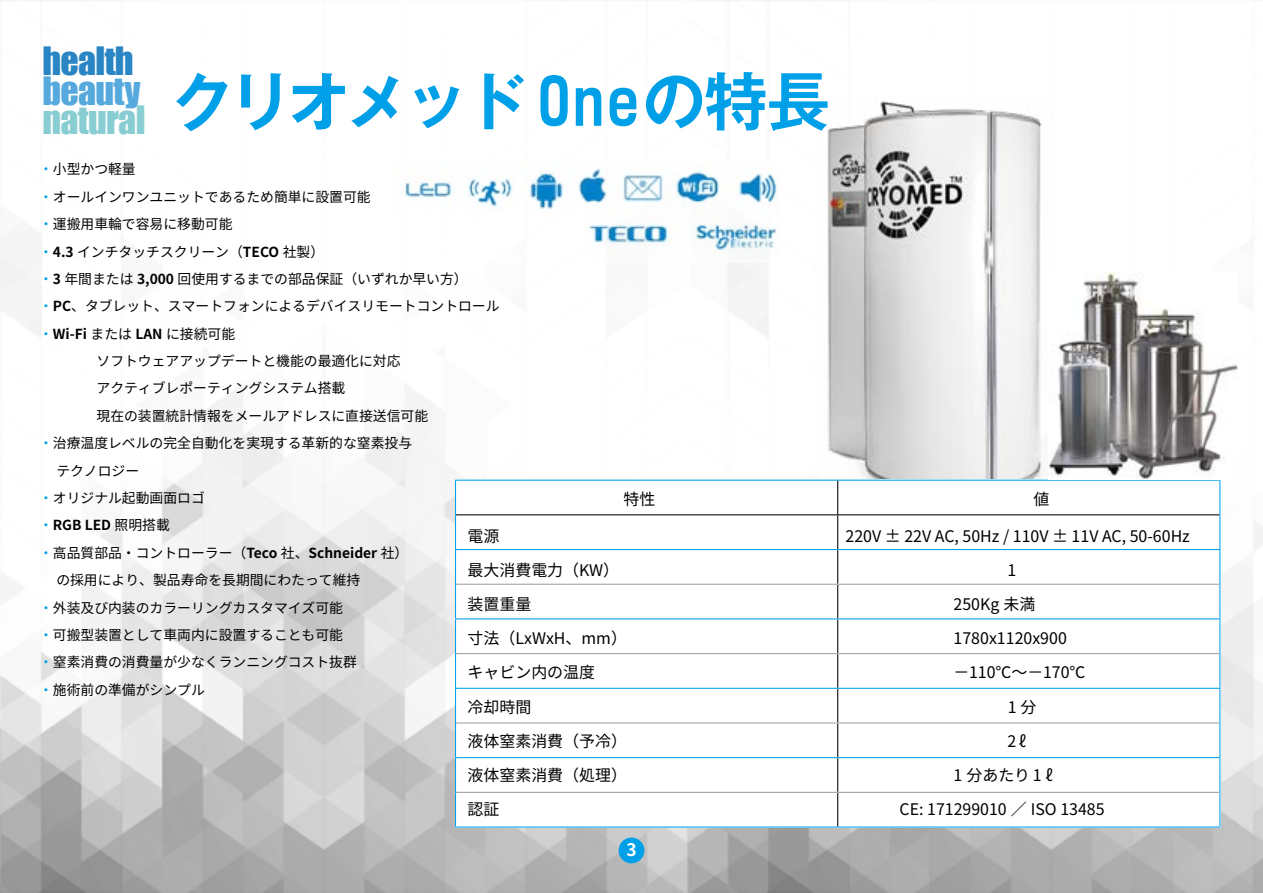
<style>
.page{position:relative;width:1263px;height:893px;background:#fff}
.page>*{position:absolute;margin:0;border:0;box-sizing:border-box;transform-origin:0 0}
.t1{font:700 63.75px "Gothic MB101 Pro De";letter-spacing:-.08em;color:#00a0e9}
.t2{font:35.85px "Impact";letter-spacing:-.02em;color:#88cdd1}
.t3{font:35.85px "Impact";letter-spacing:-.02em;color:#2985c3}
.t4{font:35.85px "Impact";letter-spacing:-.02em;color:#55a9dd}
.t5{font:700 17.25px "Noto Sans CJ Kjp";color:#fff}
.t6{font:15.9px "Noto Sans CJ Kjp";color:#000}
.t7{font:13.8px "Noto Sans CJ Kjp";color:#000}
.t8{font:700 13.8px "Noto Sans CJ Kjp";color:#000}
.s1{color:#00a0e9}
.s2{font-family:"Shin Go Pro De"}
.s3{font-weight:700}
.s4{font-weight:400;color:#00a0e9}
.s5{font-weight:400}
</style>
<div class="page">
<img style="left:0;top:0;width:1263px;height:893px">
<div style="left:619px;top:837px;width:25px;height:26px;background:#00a0e9;border-radius:50%"></div>
<img style="left:815px;top:96px;width:241px;height:384px">
<img style="left:395px;top:162px;width:392px;height:101px">
<div style="left:455px;top:480px;width:765px;height:348px;background:#fff"></div>
<hr style="left:455px;top:480px;width:383px;height:1px;background:#00a0e9">
<hr style="left:455px;top:481px;width:1px;height:34px;background:#00a0e9">
<hr style="left:838px;top:480px;width:382px;height:1px;background:#00a0e9">
<hr style="left:1219px;top:481px;width:1px;height:34px;background:#00a0e9">
<hr style="left:455px;top:515px;width:1px;height:34px;background:#00a0e9">
<hr style="left:1219px;top:515px;width:1px;height:34px;background:#00a0e9">
<hr style="left:455px;top:550px;width:1px;height:34px;background:#00a0e9">
<hr style="left:1219px;top:550px;width:1px;height:34px;background:#00a0e9">
<hr style="left:455px;top:584px;width:1px;height:34px;background:#00a0e9">
<hr style="left:1219px;top:584px;width:1px;height:34px;background:#00a0e9">
<hr style="left:455px;top:619px;width:1px;height:35px;background:#00a0e9">
<hr style="left:1219px;top:619px;width:1px;height:35px;background:#00a0e9">
<hr style="left:455px;top:654px;width:1px;height:34px;background:#00a0e9">
<hr style="left:1219px;top:654px;width:1px;height:34px;background:#00a0e9">
<hr style="left:455px;top:689px;width:1px;height:34px;background:#00a0e9">
<hr style="left:1219px;top:689px;width:1px;height:34px;background:#00a0e9">
<hr style="left:455px;top:723px;width:1px;height:34px;background:#00a0e9">
<hr style="left:1219px;top:723px;width:1px;height:34px;background:#00a0e9">
<hr style="left:455px;top:758px;width:1px;height:34px;background:#00a0e9">
<hr style="left:1219px;top:758px;width:1px;height:34px;background:#00a0e9">
<hr style="left:455px;top:792px;width:1px;height:34px;background:#00a0e9">
<hr style="left:1219px;top:792px;width:1px;height:34px;background:#00a0e9">
<hr style="left:455px;top:826px;width:383px;height:1px;background:#00a0e9">
<hr style="left:838px;top:826px;width:382px;height:1px;background:#00a0e9">
<hr style="left:837px;top:481px;width:1px;height:33px;background:#000">
<hr style="left:456px;top:514px;width:382px;height:1px;background:#000">
<hr style="left:838px;top:514px;width:381px;height:1px;background:#000">
<hr style="left:837px;top:515px;width:1px;height:34px;background:#000">
<hr style="left:837px;top:550px;width:1px;height:34px;background:#000">
<hr style="left:837px;top:585px;width:1px;height:33px;background:#000">
<hr style="left:837px;top:619px;width:1px;height:34px;background:#000">
<hr style="left:837px;top:654px;width:1px;height:34px;background:#000">
<hr style="left:837px;top:689px;width:1px;height:33px;background:#000">
<hr style="left:837px;top:723px;width:1px;height:34px;background:#000">
<hr style="left:837px;top:758px;width:1px;height:34px;background:#000">
<hr style="left:837px;top:793px;width:1px;height:33px;background:#000">
<hr style="left:455px;top:549px;width:383px;height:1px;background:#00a0e9">
<hr style="left:838px;top:549px;width:382px;height:1px;background:#00a0e9">
<hr style="left:455px;top:618px;width:383px;height:1px;background:#00a0e9">
<hr style="left:838px;top:618px;width:382px;height:1px;background:#00a0e9">
<hr style="left:455px;top:688px;width:383px;height:1px;background:#00a0e9">
<hr style="left:838px;top:688px;width:382px;height:1px;background:#00a0e9">
<hr style="left:455px;top:757px;width:383px;height:1px;background:#00a0e9">
<hr style="left:838px;top:757px;width:382px;height:1px;background:#00a0e9">
<hr style="left:456px;top:584px;width:382px;height:1px;background:#9fa0a0">
<hr style="left:838px;top:584px;width:381px;height:1px;background:#9fa0a0">
<hr style="left:456px;top:653px;width:382px;height:1px;background:#9fa0a0">
<hr style="left:838px;top:653px;width:381px;height:1px;background:#9fa0a0">
<hr style="left:456px;top:722px;width:382px;height:1px;background:#9fa0a0">
<hr style="left:838px;top:722px;width:381px;height:1px;background:#9fa0a0">
<hr style="left:456px;top:792px;width:382px;height:1px;background:#9fa0a0">
<hr style="left:838px;top:792px;width:381px;height:1px;background:#9fa0a0">
<img style="left:1048px;top:273px;width:189px;height:207px">
<h2 class="t3" style="left:43px;top:33px;width:93px">health</h2>
<h2 class="t4" style="left:43px;top:63px;width:99px">beauty</h2>
<h2 class="t2" style="left:43px;top:93px;width:104px">natural</h2>
<p class="t7" style="left:39px;top:162px;width:98px"><span class="s1">・</span>小型かつ軽量</p>
<h1 class="t1" style="left:170px;top:49px;width:662px">クリオメッド <span class="s2">One</span>の特長</h1>
<p class="t7" style="left:39px;top:189px;width:333px"><span class="s1">・</span>オールインワンユニットであるため簡単に設置可能</p>
<p class="t7" style="left:39px;top:216px;width:195px"><span class="s1">・</span>運搬用車輪で容易に移動可能</p>
<p class="t7" style="left:39px;top:244px;width:287px"><span class="s1">・</span><span class="s3">4.3</span> インチタッチスクリーン（<span class="s3">TECO</span> 社製(</p>
<p class="t7" style="left:39px;top:271px;width:430px"><span class="s1">・</span><span class="s3">3</span> 年間または <span class="s3">3,000</span> 回使用するまでの部品保証（いずれか早い方(</p>
<p class="t7" style="left:39px;top:298px;width:462px"><span class="s1">・</span><span class="s3">PC</span>、タブレット、スマートフォンによるデバイスリモートコントロール</p>
<p class="t8" style="left:39px;top:326px;width:198px"><span class="s4">・</span>Wi-Fi <span class="s5">または</span> LAN <span class="s5">に接続可能</span></p>
<p class="t7" style="left:97px;top:353px;width:306px">ソフトウェアアップデートと機能の最適化に対応</p>
<p class="t7" style="left:97px;top:381px;width:250px">アクティブレポーティングシステム搭載</p>
<p class="t7" style="left:97px;top:408px;width:333px">現在の装置統計情報をメールアドレスに直接送信可能</p>
<p class="t7" style="left:39px;top:435px;width:375px"><span class="s1">・</span>治療温度レベルの完全自動化を実現する革新的な窒素投与</p>
<p class="t7" style="left:43px;top:463px;width:98px">　テクノロジー</p>
<p class="t7" style="left:39px;top:490px;width:167px"><span class="s1">・</span>オリジナル起動画面ロゴ</p>
<p class="t8" style="left:39px;top:517px;width:132px"><span class="s4">・</span>RGB LED <span class="s5">照明搭載</span></p>
<p class="t7" style="left:39px;top:545px;width:371px"><span class="s1">・</span>高品質部品・コントローラー（<span class="s3">Teco</span> 社、<span class="s3">Schneider</span> 社(</p>
<p class="t7" style="left:43px;top:572px;width:319px">　の採用により、製品寿命を長期間にわたって維持</p>
<p class="t7" style="left:39px;top:600px;width:306px"><span class="s1">・</span>外装及び内装のカラーリングカスタマイズ可能</p>
<p class="t7" style="left:39px;top:627px;width:306px"><span class="s1">・</span>可搬型装置として車両内に設置することも可能</p>
<p class="t7" style="left:39px;top:654px;width:319px"><span class="s1">・</span>窒素消費の消費量が少なくランニングコスト抜群</p>
<p class="t7" style="left:39px;top:682px;width:167px"><span class="s1">・</span>施術前の準備がシンプル</p>
<p class="t6" style="left:468px;top:527px;width:33px">電源</p>
<p class="t6" style="left:468px;top:561px;width:153px">最大消費電力（KW(</p>
<p class="t6" style="left:468px;top:595px;width:65px">装置重量</p>
<p class="t6" style="left:468px;top:629px;width:161px">寸法（LxWxH、mm）</p>
<p class="t6" style="left:468px;top:664px;width:129px">キャビン内の温度</p>
<p class="t6" style="left:468px;top:698px;width:65px">冷却時間</p>
<p class="t6" style="left:468px;top:732px;width:161px">液体窒素消費（予冷）</p>
<p class="t6" style="left:468px;top:766px;width:161px">液体窒素消費（処理）</p>
<p class="t6" style="left:468px;top:801px;width:33px">認証</p>
<p class="t5" style="left:626px;top:840px;width:12px">3</p>
<p class="t6" style="left:846px;top:527px;width:346px">220 ±V 22V AC, 50Hz / 110 ±V 11V AC, 50-60Hz</p>
<p class="t6" style="left:1008px;top:561px;width:10px">1</p>
<p class="t6" style="left:954px;top:595px;width:83px">250Kg 未満</p>
<p class="t6" style="left:954px;top:629px;width:115px">1780x1120x900</p>
<p class="t6" style="left:954px;top:664px;width:133px">－110°C~－170°C</p>
<p class="t6" style="left:1008px;top:698px;width:30px">1分</p>
<p class="t6" style="left:1008px;top:732px;width:20px">ℓ2</p>
<p class="t6" style="left:954px;top:766px;width:101px">1 分あたり ℓ1</p>
<p class="t6" style="left:899px;top:801px;width:206px">CE: 171299010 ／ ISO 13485</p>
</div>
